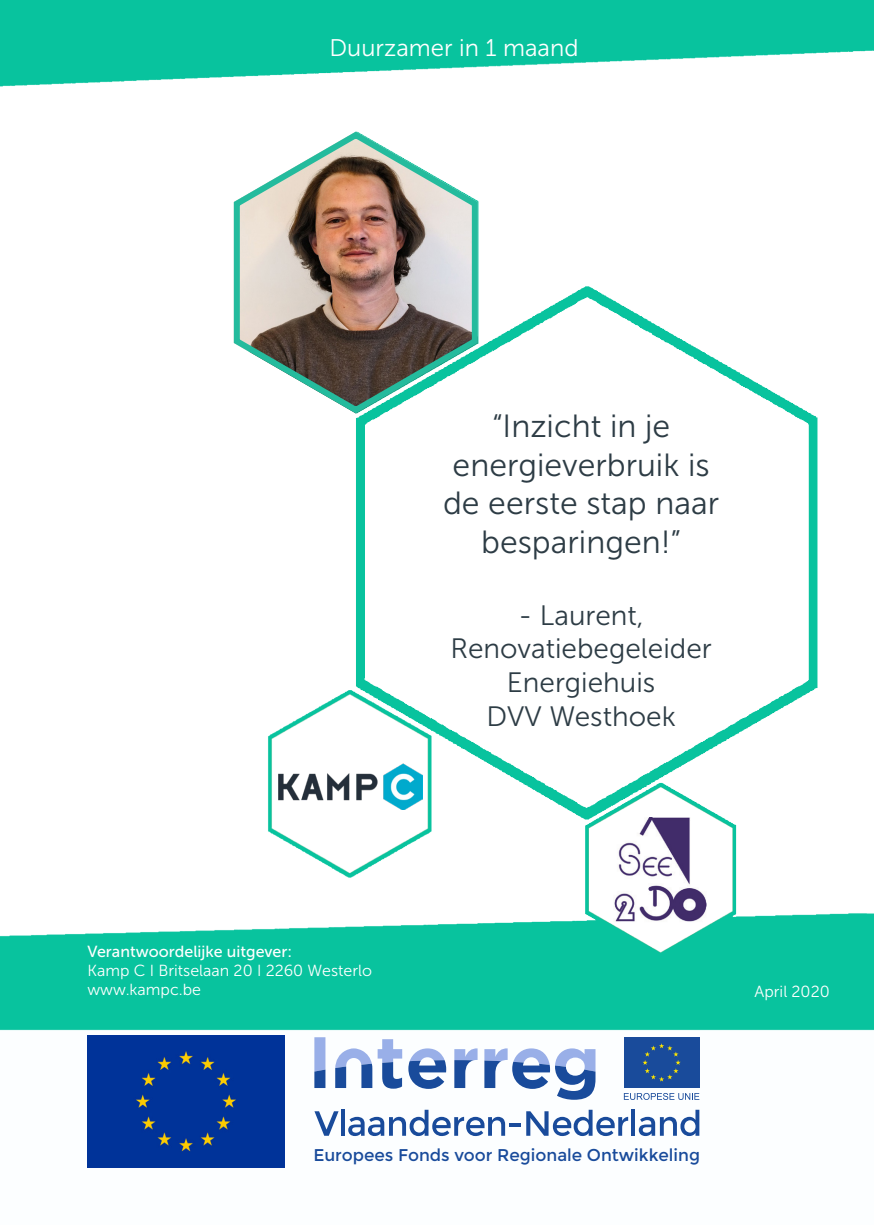
<style>
.page{position:relative;width:874px;height:1225px;background:#fff}
.page>*{position:absolute;margin:0;border:0;box-sizing:border-box;transform-origin:0 0}
.t1{font:32px "Museo Sans 300";color:#2d3c45}
.t2{font:28px/33.6px "Museo Sans 300";color:#2d3c45;text-align:center}
.t3{font:24px "Museo Sans 300";color:#fff}
.t4{font:17px "Montserrat";color:#194b9b}
.t5{font:16px "Museo Sans 300";color:#fff}
.t6{font:16px "Museo Sans 500";color:#fff}
</style>
<div class="page">
<img style="left:0;top:0;width:873px;height:1168px">
<img style="left:613px;top:817px;width:92px;height:106px">
<div style="left:87px;top:1035px;width:197px;height:132px;background:#039"></div>
<svg style="left:314px;top:1037px;width:11px;height:51px"></svg>
<svg style="left:408px;top:1048px;width:38px;height:41px"></svg>
<svg style="left:454px;top:1048px;width:23px;height:40px"></svg>
<svg style="left:484px;top:1048px;width:111px;height:51px"></svg>
<svg style="left:335px;top:1039px;width:67px;height:49px"></svg>
<div style="left:623px;top:1037px;width:76px;height:51px;background:#194b9b"></div>
<svg style="left:642px;top:1043px;width:38px;height:38px"></svg>
<svg style="left:623px;top:1093px;width:76px;height:7px"></svg>
<svg style="left:314px;top:1111px;width:24px;height:24px"></svg>
<svg style="left:340px;top:1109px;width:4px;height:26px"></svg>
<svg style="left:348px;top:1109px;width:157px;height:27px"></svg>
<hr style="left:509px;top:1123px;width:12px;height:4px;background:#194b9b">
<svg style="left:526px;top:1109px;width:102px;height:27px"></svg>
<hr style="left:631px;top:1109px;width:4px;height:26px;background:#194b9b">
<svg style="left:638px;top:1109px;width:61px;height:27px"></svg>
<img style="left:228px;top:128px;width:252px;height:289px">
<p class="t3" style="left:329px;top:35px;width:250px">Duurzamer in 1 maand</p>
<p class="t1" style="left:492px;top:409px;width:179px">“Inzicht in je</p>
<p class="t1" style="left:452px;top:447px;width:258px">energieverbruik is</p>
<p class="t1" style="left:443px;top:486px;width:277px">de eerste stap naar</p>
<p class="t1" style="left:481px;top:524px;width:201px">besparingen!”</p>
<p class="t2" style="left:450px;top:598px;width:263px">- Laurent,<br>Renovatiebegeleider<br>Energiehuis<br>DVV Westhoek</p>
<p class="t6" style="left:87px;top:942px;width:206px">Verantwoordelijke uitgever:</p>
<p class="t5" style="left:87px;top:961px;width:286px">Kamp C I Britselaan 20 I 2260 Westerlo</p>
<p class="t5" style="left:87px;top:981px;width:115px">www.kampc.be</p>
<p class="t5" style="left:754px;top:982px;width:77px">April 2020</p>
<p class="t4" style="left:313px;top:1145px;width:388px">Europees Fonds voor Regionale Ontwikkeling</p>
</div>
